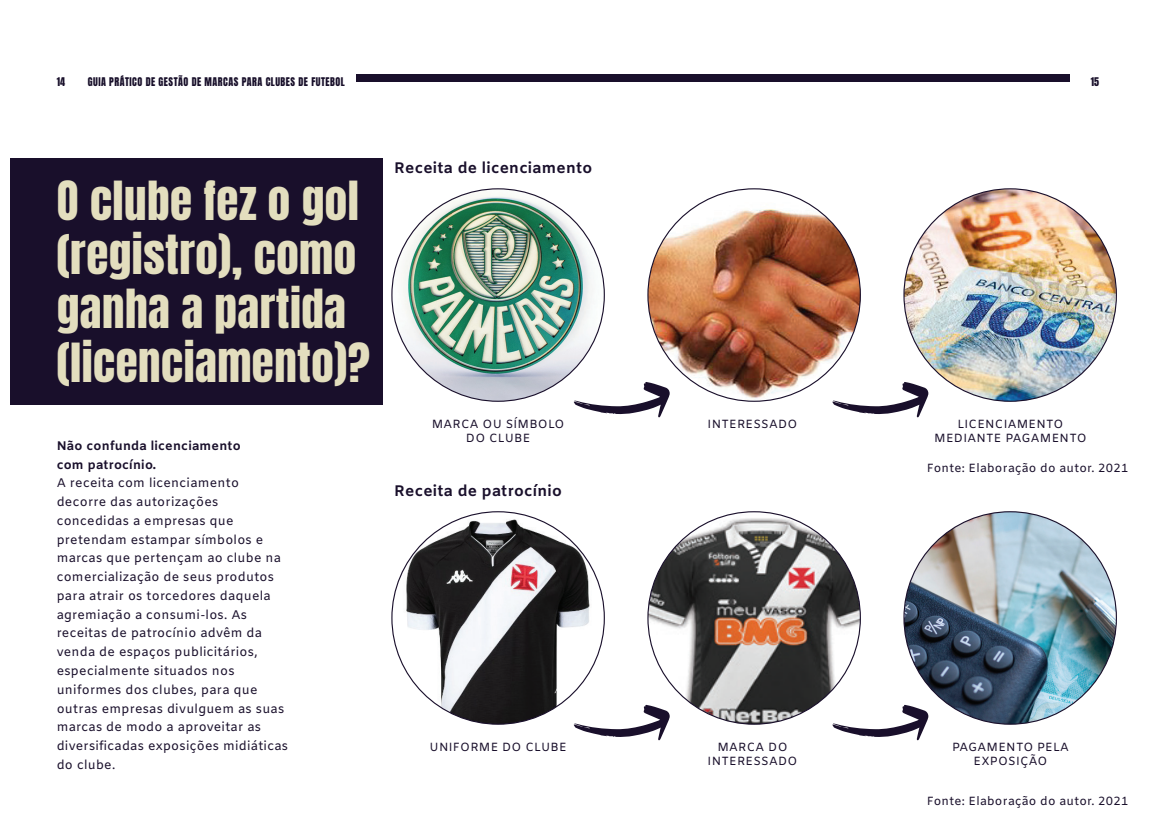
<style>
.page{position:relative;width:1156px;height:837px;background:#fff}
.page>*{position:absolute;margin:0;border:0;box-sizing:border-box;transform-origin:0 0}
.t1{font:45px/53.8px "Anton";letter-spacing:.01em;color:#e3debe}
.t2{font:700 15.38px "Amiko";letter-spacing:.02em;color:#190f2b}
.t3{font:12.5px/18.8px "Amiko";letter-spacing:.02em;color:#190f2b}
.t4{font:700 12.5px/18.8px "Amiko";letter-spacing:.02em;color:#190f2b}
.t5{font:11.88px/14px "Amiko";letter-spacing:.02em;color:#190f2b;text-align:center}
.t6{font:10px "Anton";letter-spacing:.05em;color:#170e29}
</style>
<div class="page">
<div style="left:356px;top:74px;width:222px;height:8px;background:#190f2b"></div>
<div style="left:578px;top:74px;width:491px;height:8px;background:#190f2b"></div>
<div style="left:11px;top:159px;width:372px;height:246px;background:#190f2b"></div>
<img style="left:392px;top:189px;width:212px;height:212px;border-radius:106px">
<img style="left:392px;top:511px;width:212px;height:213px;border-radius:106px">
<img style="left:647px;top:189px;width:213px;height:212px;border-radius:106px">
<img style="left:647px;top:511px;width:213px;height:213px;border-radius:106px">
<img style="left:903px;top:189px;width:213px;height:212px;border-radius:106px">
<img style="left:903px;top:511px;width:213px;height:213px;border-radius:106px">
<svg style="left:573px;top:382px;width:96px;height:35px"></svg>
<svg style="left:573px;top:704px;width:96px;height:36px"></svg>
<svg style="left:832px;top:382px;width:96px;height:35px"></svg>
<svg style="left:832px;top:704px;width:96px;height:36px"></svg>
<p class="t6" style="left:57px;top:77px;width:10px">14</p>
<p class="t6" style="left:88px;top:77px;width:258px">GUIA PRÁTICO DE GESTÃO DE MARCAS PARA CLUBES DE FUTEBOL</p>
<p class="t6" style="left:1090px;top:77px;width:10px">15</p>
<h1 class="t1" style="left:57px;top:178px;width:315px">O clube fez o gol (registro), como ganha a partida (licenciamento)?</h1>
<p class="t4" style="left:57px;top:437px;width:186px">Não confunda licenciamento com patrocínio.</p>
<p class="t3" style="left:57px;top:474px;width:233px">A receita com licenciamento decorre das autorizações concedidas a empresas que pretendam estampar símbolos e marcas que pertençam ao clube na comercialização de seus produtos para atrair os torcedores daquela agremiação a consumi-los. As receitas de patrocínio advêm da venda de espaços publicitários, especialmente situados nos uniformes dos clubes, para que outras empresas divulguem as suas marcas de modo a aproveitar as diversificadas exposições midiáticas do clube.</p>
<p class="t2" style="left:394px;top:158px;width:199px">Receita de licenciamento</p>
<p class="t5" style="left:431px;top:418px;width:134px">MARCA OU SÍMBOLO<br>DO CLUBE</p>
<p class="t2" style="left:394px;top:481px;width:169px">Receita de patrocínio</p>
<p class="t5" style="left:429px;top:740px;width:138px">UNIFORME DO CLUBE</p>
<p class="t5" style="left:707px;top:418px;width:91px">INTERESSADO</p>
<p class="t5" style="left:707px;top:740px;width:91px">MARCA DO<br>INTERESSADO</p>
<p class="t5" style="left:934px;top:418px;width:154px">LICENCIAMENTO<br>MEDIANTE PAGAMENTO</p>
<p class="t5" style="left:926px;top:462px;width:203px">Fonte: Elaboração do autor. 2021</p>
<p class="t5" style="left:951px;top:741px;width:118px">PAGAMENTO PELA<br>EXPOSIÇÃO</p>
<p class="t5" style="left:926px;top:794px;width:203px">Fonte: Elaboração do autor. 2021</p>
</div>
